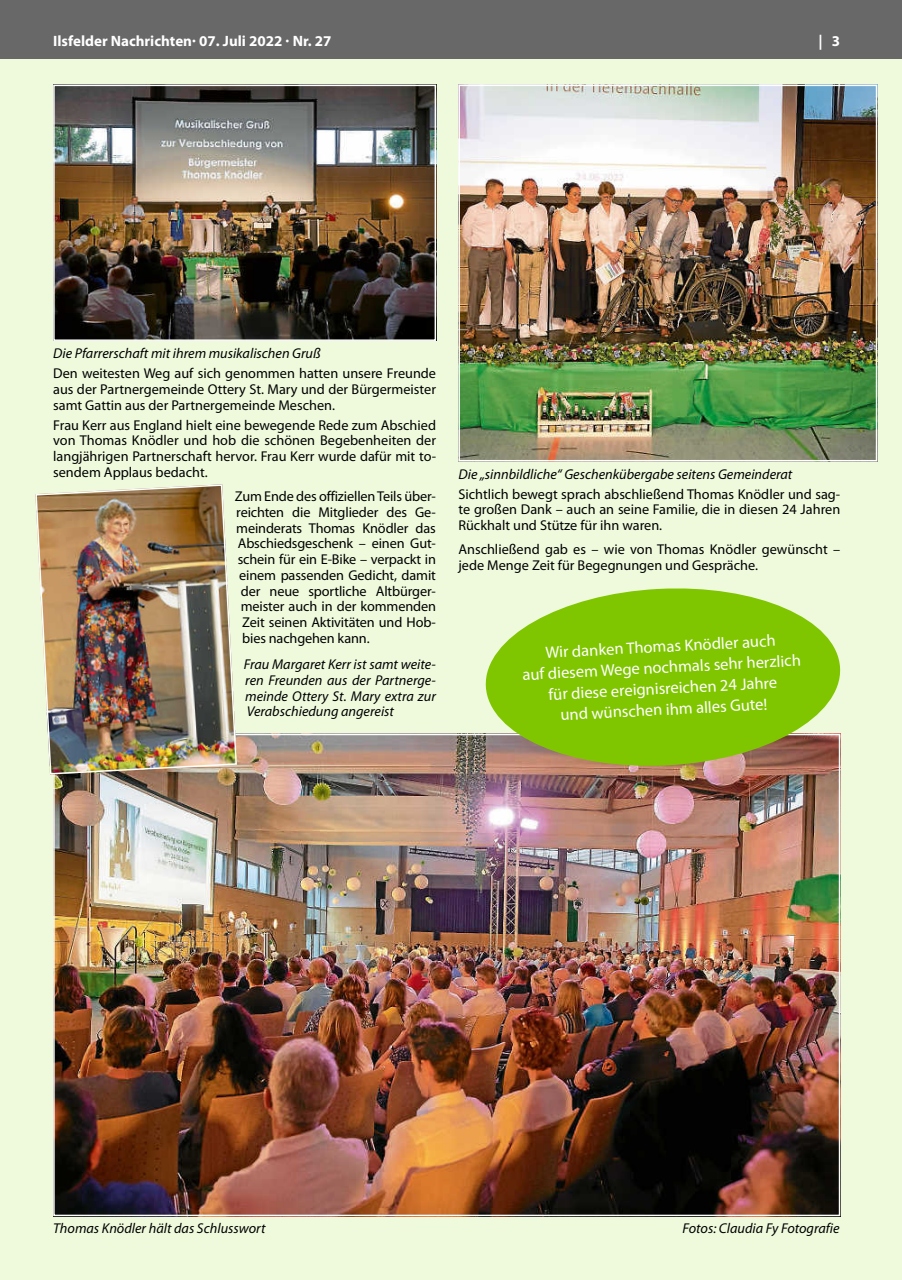
<style>
.page{position:relative;width:902px;height:1280px;background:#fff}
.page>*{position:absolute;margin:0;border:0;box-sizing:border-box;transform-origin:0 0}
.t1{font:16.5px/21px "Myriad Pro";color:#fff;text-align:center}
.t2{font:700 15px "Myriad Pro";color:#fff}
.t3{font:14.25px/15.8px "Myriad Pro";letter-spacing:-.01em;color:#000;text-align:justify}
.t4{font:italic 14.25px/15.8px "Myriad Pro";color:#000;text-align:justify}
</style>
<div class="page">
<div style="left:0;top:0;width:901px;height:60px;background:#676867"></div>
<div style="left:0;top:60px;width:901px;height:1220px;background:#effadd"></div>
<img style="left:56px;top:88px;width:377px;height:250px">
<div style="left:53px;top:85px;width:383px;height:256px;border:2px solid #fefefe"></div>
<img style="left:461px;top:88px;width:413px;height:370px">
<div style="left:458px;top:85px;width:419px;height:376px;border:2px solid #fefefe"></div>
<img style="left:56px;top:737px;width:781px;height:476px">
<img style="left:35px;top:484px;width:203px;height:291px">
<svg style="left:483px;top:588px;width:358px;height:182px;background:#93c429"></svg>
<p class="t2" style="left:53px;top:31px;width:280px">Ilsfelder Nachrichten· 07. Juli 2022 · Nr. 27</p>
<p class="t2" style="left:818px;top:31px;width:23px">| 3</p>
<p class="t4" style="left:53px;top:346px;width:269px">Die Pfarrerschaft mit ihrem musikalischen Gruß</p>
<p class="t3" style="left:53px;top:365px;width:384px">Den weitesten Weg auf sich genommen hatten unsere Freunde aus der Partnergemeinde Ottery St. Mary und der Bürgermeister samt Gattin aus der Partnergemeinde Meschen.</p>
<p class="t3" style="left:53px;top:417px;width:384px">Frau Kerr aus England hielt eine bewegende Rede zum Abschied von Thomas Knödler und hob die schönen Begebenheiten der langjährigen Partnerschaft hervor. Frau Kerr wurde dafür mit to&shy;sendem Applaus bedacht.</p>
<p class="t3" style="left:235px;top:488px;width:203px">Zum Ende des offiziellen Teils über-</p>
<p class="t3" style="left:236px;top:504px;width:201px">reichten die Mitglieder des Ge-</p>
<p class="t3" style="left:236px;top:520px;width:201px">meinderats Thomas Knödler das</p>
<p class="t3" style="left:238px;top:535px;width:200px">Abschiedsgeschenk – einen Gut-</p>
<p class="t3" style="left:238px;top:551px;width:200px">schein für ein E-Bike – verpackt in</p>
<p class="t3" style="left:239px;top:567px;width:198px">einem passenden Gedicht, damit</p>
<p class="t3" style="left:241px;top:583px;width:197px">der neue sportliche Altbürger-</p>
<p class="t3" style="left:241px;top:598px;width:197px">meister auch in der kommenden</p>
<p class="t3" style="left:242px;top:614px;width:195px">Zeit seinen Aktivitäten und Hob-</p>
<p class="t3" style="left:242px;top:630px;width:129px">bies nachgehen kann.</p>
<p class="t4" style="left:244px;top:657px;width:194px">Frau Margaret Kerr ist samt weite&shy;ren Freunden aus der Partnerge&shy;meinde Ottery St. Mary extra zur Verabschiedung angereist</p>
<p class="t4" style="left:458px;top:466px;width:335px">Die „sinnbildliche“ Geschenkübergabe seitens Gemeinderat</p>
<p class="t3" style="left:458px;top:486px;width:383px">Sichtlich bewegt sprach abschließend Thomas Knödler und sag&shy;te großen Dank – auch an seine Familie, die in diesen 24 Jahren Rückhalt und Stütze für ihn waren.</p>
<p class="t3" style="left:458px;top:541px;width:383px">Anschließend gab es – wie von Thomas Knödler gewünscht – jede Menge Zeit für Begegnungen und Gespräche.</p>
<p class="t1" style="left:521px;top:643px;width:280px;rotate:-3deg">Wir danken Thomas Knödler auch<br>auf diesem Wege nochmals sehr herzlich für diese ereignisreichen 24 Jahre<br>und wünschen ihm alles Gute!</p>
<p class="t4" style="left:53px;top:1221px;width:214px">Thomas Knödler hält das Schlusswort</p>
<p class="t4" style="left:682px;top:1221px;width:159px">Fotos: Claudia Fy Fotografie</p>
</div>
